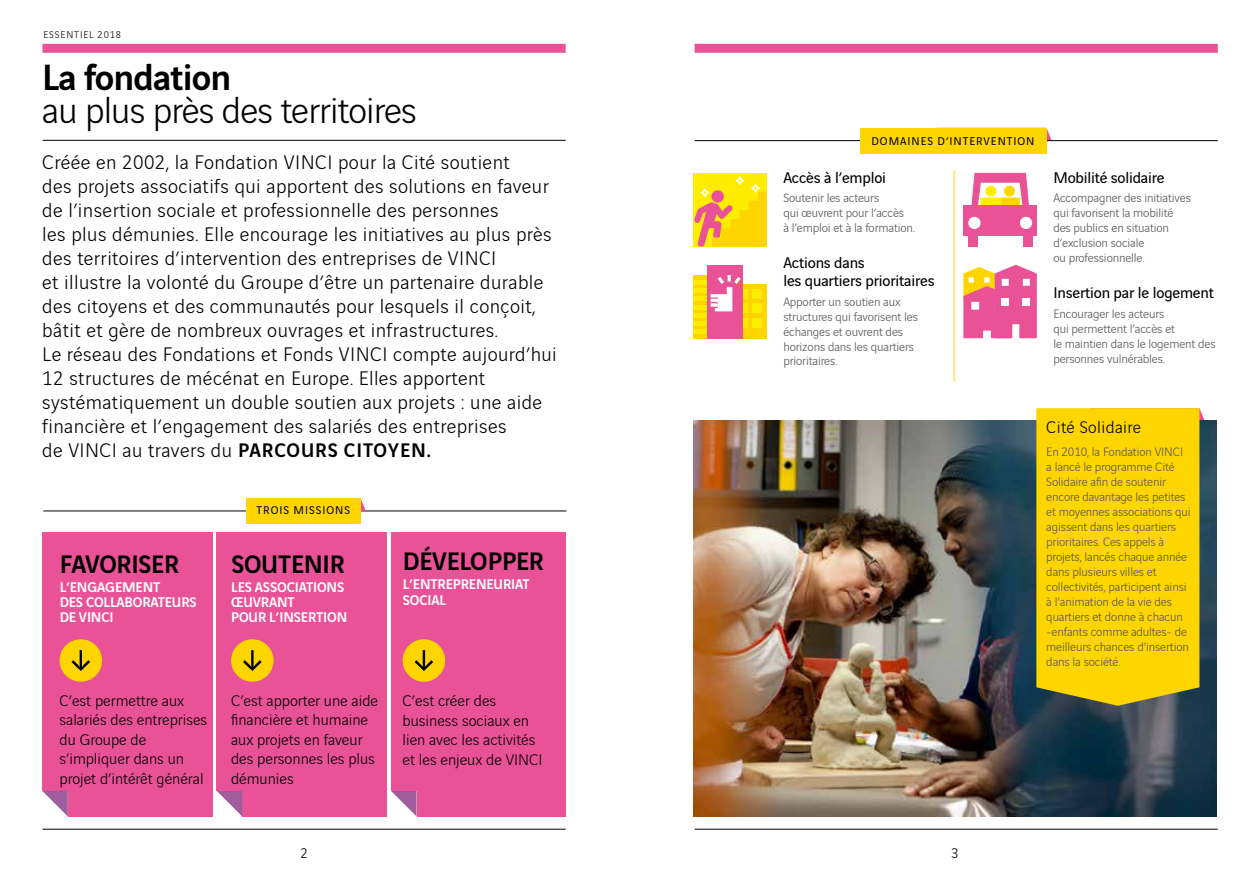
<style>
.page{position:relative;width:1259px;height:893px;background:#fff}
.page>*{position:absolute;margin:0;border:0;box-sizing:border-box;transform-origin:0 0}
.t1{font:300 39px "Vinci Sans";letter-spacing:-.02em;color:#000}
.t2{font:500 39px "Vinci Sans";letter-spacing:-.02em;color:#000}
.t3{font:500 27px "Vinci Sans";letter-spacing:-.01em;color:#000}
.t4{font:300 21px/24px "Vinci Sans";letter-spacing:.02em;color:#000}
.t5{font:300 18px "Vinci Sans";letter-spacing:.02em;color:#000}
.t6{font:300 16.5px/19.5px "Vinci Sans";color:#000}
.t7{font:16.5px/18px "Vinci Sans";letter-spacing:-.01em;color:#000}
.t8{font:500 15px/15px "Vinci Sans";letter-spacing:-.01em;color:#fff}
.t9{font:300 15px "Vinci Sans";color:#000}
.t10{font:300 13.05px/15px "Vinci Sans";letter-spacing:-.01em;color:#575756}
.t11{font:12px "Vinci Sans";letter-spacing:.08em;color:#000}
.t12{font:300 10.5px "Vinci Sans";letter-spacing:.08em;color:#000}
.s1{font-weight:500}
</style>
<div class="page">
<hr style="left:694px;top:829px;width:523px;height:1px;background:#000">
<hr style="left:43px;top:829px;width:523px;height:1px;background:#000">
<svg style="left:1199px;top:408px;width:5px;height:13px"></svg>
<svg style="left:1046px;top:128px;width:5px;height:12px"></svg>
<div style="left:42px;top:532px;width:170px;height:284px;background:#ea5297"></div>
<div style="left:391px;top:532px;width:174px;height:284px;background:#ea5297"></div>
<img style="left:693px;top:421px;width:523px;height:395px">
<div style="left:963px;top:205px;width:74px;height:30px;background:#ea5297"></div>
<div style="left:968px;top:234px;width:9px;height:13px;background:#ea5297"></div>
<div style="left:1023px;top:234px;width:9px;height:13px;background:#ea5297"></div>
<div style="left:968px;top:217px;width:12px;height:12px;background:#fff;border-radius:50%"></div>
<div style="left:1020px;top:217px;width:12px;height:12px;background:#fff;border-radius:50%"></div>
<svg style="left:971px;top:173px;width:58px;height:52px"></svg>
<div style="left:693px;top:275px;width:35px;height:63px;background:#ffd500"></div>
<div style="left:693px;top:280px;width:35px;height:5px;background:#ffed00"></div>
<div style="left:693px;top:288px;width:35px;height:5px;background:#ffed00"></div>
<div style="left:693px;top:296px;width:35px;height:5px;background:#ffed00"></div>
<div style="left:693px;top:305px;width:35px;height:5px;background:#ffed00"></div>
<div style="left:693px;top:313px;width:35px;height:5px;background:#ffed00"></div>
<div style="left:693px;top:321px;width:35px;height:5px;background:#ffed00"></div>
<div style="left:693px;top:329px;width:35px;height:5px;background:#ffed00"></div>
<div style="left:732px;top:284px;width:35px;height:54px;background:#ffd500"></div>
<div style="left:752px;top:289px;width:10px;height:10px;background:#ffed00"></div>
<svg style="left:742px;top:289px;width:5px;height:10px"></svg>
<div style="left:752px;top:304px;width:10px;height:9px;background:#ffed00"></div>
<svg style="left:742px;top:304px;width:5px;height:9px"></svg>
<div style="left:752px;top:318px;width:10px;height:10px;background:#ffed00"></div>
<svg style="left:742px;top:318px;width:5px;height:10px"></svg>
<div style="left:707px;top:265px;width:35px;height:73px;background:#ea5297"></div>
<svg style="left:710px;top:275px;width:30px;height:36px"></svg>
<svg style="left:963px;top:265px;width:74px;height:73px;background:#ef7995"></svg>
<div style="left:1001px;top:298px;width:8px;height:7px;background:#fff"></div>
<div style="left:1023px;top:298px;width:7px;height:7px;background:#fff"></div>
<div style="left:694px;top:44px;width:523px;height:9px;background:#ea5297"></div>
<hr style="left:694px;top:140px;width:523px;height:1px;background:#000">
<div style="left:43px;top:44px;width:523px;height:9px;background:#ea5297"></div>
<hr style="left:43px;top:140px;width:523px;height:1px;background:#000">
<hr style="left:43px;top:511px;width:523px;height:1px;background:#000">
<div style="left:860px;top:128px;width:186px;height:25px;background:#ffd500"></div>
<div style="left:693px;top:173px;width:74px;height:74px;background:#ffed00"></div>
<svg style="left:694px;top:176px;width:73px;height:71px"></svg>
<svg style="left:42px;top:791px;width:26px;height:25px"></svg>
<div style="left:217px;top:532px;width:170px;height:284px;background:#ea5297"></div>
<svg style="left:217px;top:791px;width:25px;height:25px"></svg>
<svg style="left:391px;top:791px;width:25px;height:25px"></svg>
<div style="left:1036px;top:408px;width:163px;height:298px;background:#ffd500"></div>
<div style="left:60px;top:639px;width:42px;height:43px;background:#ffd500;border-radius:50%"></div>
<svg style="left:71px;top:650px;width:19px;height:21px"></svg>
<div style="left:231px;top:639px;width:43px;height:43px;background:#ffd500;border-radius:50%"></div>
<svg style="left:243px;top:650px;width:19px;height:21px"></svg>
<div style="left:403px;top:639px;width:42px;height:43px;background:#ffd500;border-radius:50%"></div>
<svg style="left:414px;top:650px;width:19px;height:21px"></svg>
<hr style="left:953px;top:170px;width:1px;height:212px;background:#ffd500">
<svg style="left:360px;top:498px;width:6px;height:13px"></svg>
<div style="left:246px;top:498px;width:114px;height:25px;background:#ffd500"></div>
<p class="t12" style="left:43px;top:27px;width:79px">ESSENTIEL 2018</p>
<h1 class="t2" style="left:42px;top:47px;width:190px">La fondation</h1>
<h1 class="t1" style="left:42px;top:82px;width:376px">au plus près des territoires</h1>
<p class="t4" style="left:42px;top:149px;width:516px">Créée en 2002, la Fondation VINCI pour la Cité soutient<br>des projets associatifs qui apportent des solutions en faveur de l’insertion sociale et professionnelle des personnes<br>les plus démunies. Elle encourage les initiatives au plus près des territoires d’intervention des entreprises de VINCI<br>et illustre la volonté du Groupe d’être un partenaire durable des citoyens et des communautés pour lesquels il conçoit, bâtit et gère de nombreux ouvrages et infrastructures.<br>Le réseau des Fondations et Fonds VINCI compte aujourd’hui 12 structures de mécénat en Europe. Elles apportent systématiquement un double soutien aux projets : une aide financière et l’engagement des salariés des entreprises<br>de VINCI au travers du <span class="s1">PARCOURS CITOYEN.</span></p>
<h2 class="t3" style="left:60px;top:543px;width:121px">FAVORISER</h2>
<p class="t8" style="left:60px;top:578px;width:139px">L’ENGAGEMENT<br>DES COLLABORATEURS<br>DE VINCI</p>
<p class="t11" style="left:257px;top:501px;width:95px">TROIS MISSIONS</p>
<h2 class="t3" style="left:231px;top:543px;width:115px">SOUTENIR</h2>
<p class="t8" style="left:231px;top:578px;width:118px">LES ASSOCIATIONS<br>ŒUVRANT<br>POUR L’INSERTION</p>
<h2 class="t3" style="left:403px;top:540px;width:143px">DÉVELOPPER</h2>
<p class="t8" style="left:403px;top:576px;width:128px">L’ENTREPRENEURIAT<br>SOCIAL</p>
<p class="t6" style="left:60px;top:689px;width:149px">C’est permettre aux salariés des entreprises du Groupe de s’impliquer dans un projet d’intérêt général</p>
<p class="t6" style="left:403px;top:689px;width:141px">C’est créer des business sociaux en lien avec les activités et les enjeux de VINCI</p>
<p class="t6" style="left:231px;top:689px;width:148px">C’est apporter une aide financière et humaine aux projets en faveur des personnes les plus démunies</p>
<p class="t11" style="left:871px;top:132px;width:164px">DOMAINES D’INTERVENTION</p>
<p class="t7" style="left:783px;top:167px;width:104px">Accès à l’emploi</p>
<p class="t10" style="left:783px;top:189px;width:133px">Soutenir les acteurs<br>qui œuvrent pour l’accès<br>à l’emploi et à la formation.</p>
<p class="t7" style="left:783px;top:252px;width:153px">Actions dans<br>les quartiers prioritaires</p>
<p class="t10" style="left:783px;top:293px;width:136px">Apporter un soutien aux structures qui favorisent les échanges et ouvrent des horizons dans les quartiers prioritaires.</p>
<p class="t7" style="left:1053px;top:167px;width:113px">Mobilité solidaire</p>
<p class="t10" style="left:1053px;top:189px;width:139px">Accompagner des initiatives qui favorisent la mobilité des publics en situation d’exclusion sociale<br>ou professionnelle.</p>
<p class="t7" style="left:1053px;top:282px;width:162px">Insertion par le logement</p>
<p class="t10" style="left:1053px;top:305px;width:164px">Encourager les acteurs<br>qui permettent l’accès et<br>le maintien dans le logement des personnes vulnérables.</p>
<h3 class="t5" style="left:1046px;top:414px;width:96px">Cité Solidaire</h3>
<p class="t10" style="left:1046px;top:443px;width:146px">En 2010, la Fondation VINCI a lancé le programme Cité<br>Solidaire afin de soutenir encore davantage les petites et moyennes associations qui agissent dans les quartiers prioritaires. Ces appels à projets, lancés chaque année dans plusieurs villes et collectivités, participent ainsi à l’animation de la vie des quartiers et donne à chacun -enfants comme adultes- de meilleurs chances d’insertion dans la société.</p>
<p class="t9" style="left:300px;top:842px;width:9px">2</p>
<p class="t9" style="left:951px;top:842px;width:9px">3</p>
</div>
